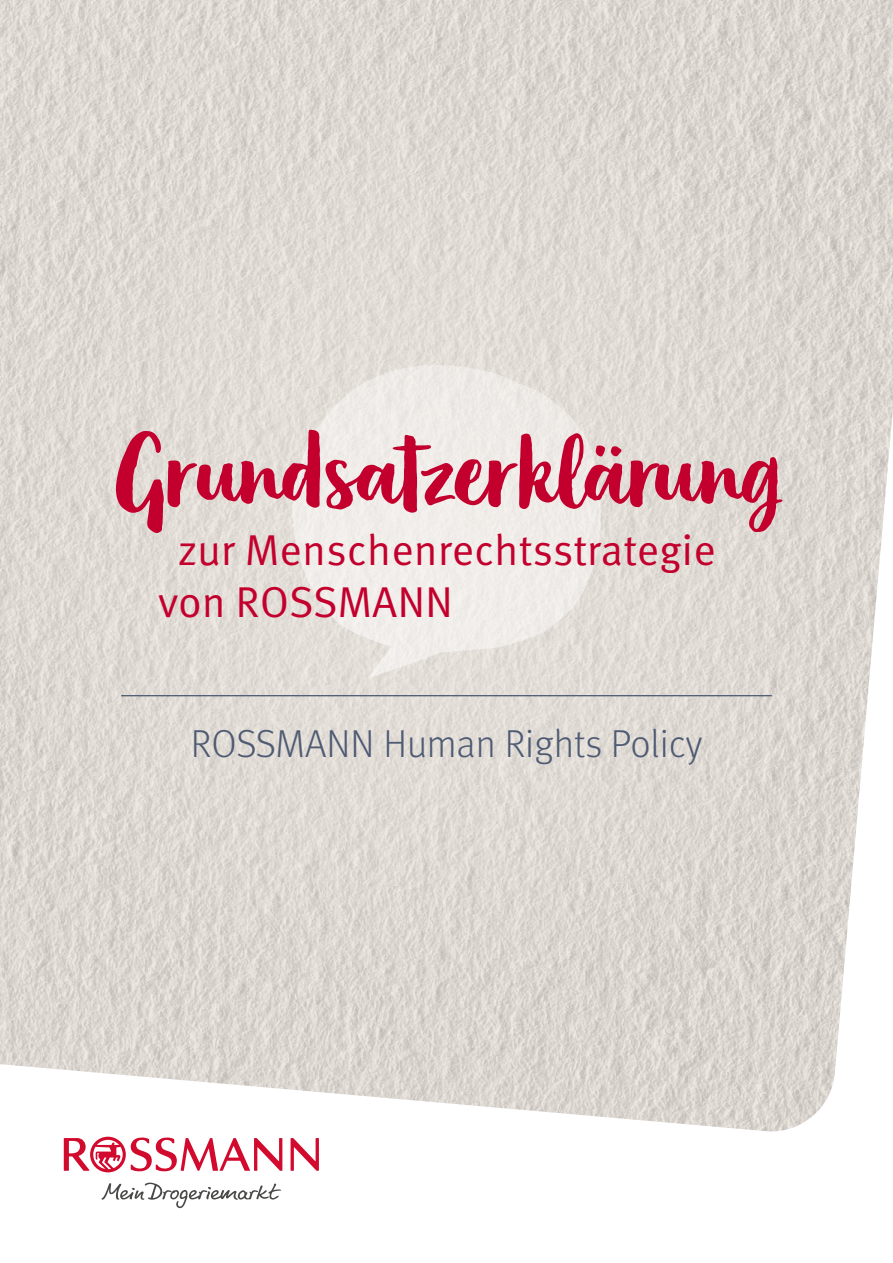
<style>
.page{position:relative;width:893px;height:1263px;background:#fff}
.page>*{position:absolute;margin:0;border:0;box-sizing:border-box;transform-origin:0 0}
.t1{font:107.7px "Organika Script";letter-spacing:-.005em;color:#c3002d}
.t2{font:43.2px/51.9px "Meta Pro Norm";color:#c3002d}
.t3{font:300 39px "Meta Pro";color:#4e5b73}
</style>
<div class="page">
<img style="left:0;top:0;width:893px;height:1132px">
<svg style="left:101px;top:1182px;width:180px;height:26px"></svg>
<svg style="left:291px;top:1138px;width:28px;height:33px"></svg>
<svg style="left:64px;top:1137px;width:218px;height:35px"></svg>
<svg style="left:291px;top:361px;width:313px;height:293px;background:#ece8e5"></svg>
<svg style="left:368px;top:617px;width:119px;height:61px;background:#ece8e4"></svg>
<hr style="left:121px;top:695px;width:651px;height:1px;background:#4e5b73">
<h1 class="t1" style="left:112px;top:407px;width:670px">Grundsatzerklärung</h1>
<p class="t2" style="left:158px;top:521px;width:559px;text-indent:20px">zur Menschenrechtsstrategie von ROSSMANN</p>
<p class="t3" style="left:191px;top:716px;width:513px">ROSSMANN Human Rights Policy</p>
</div>
